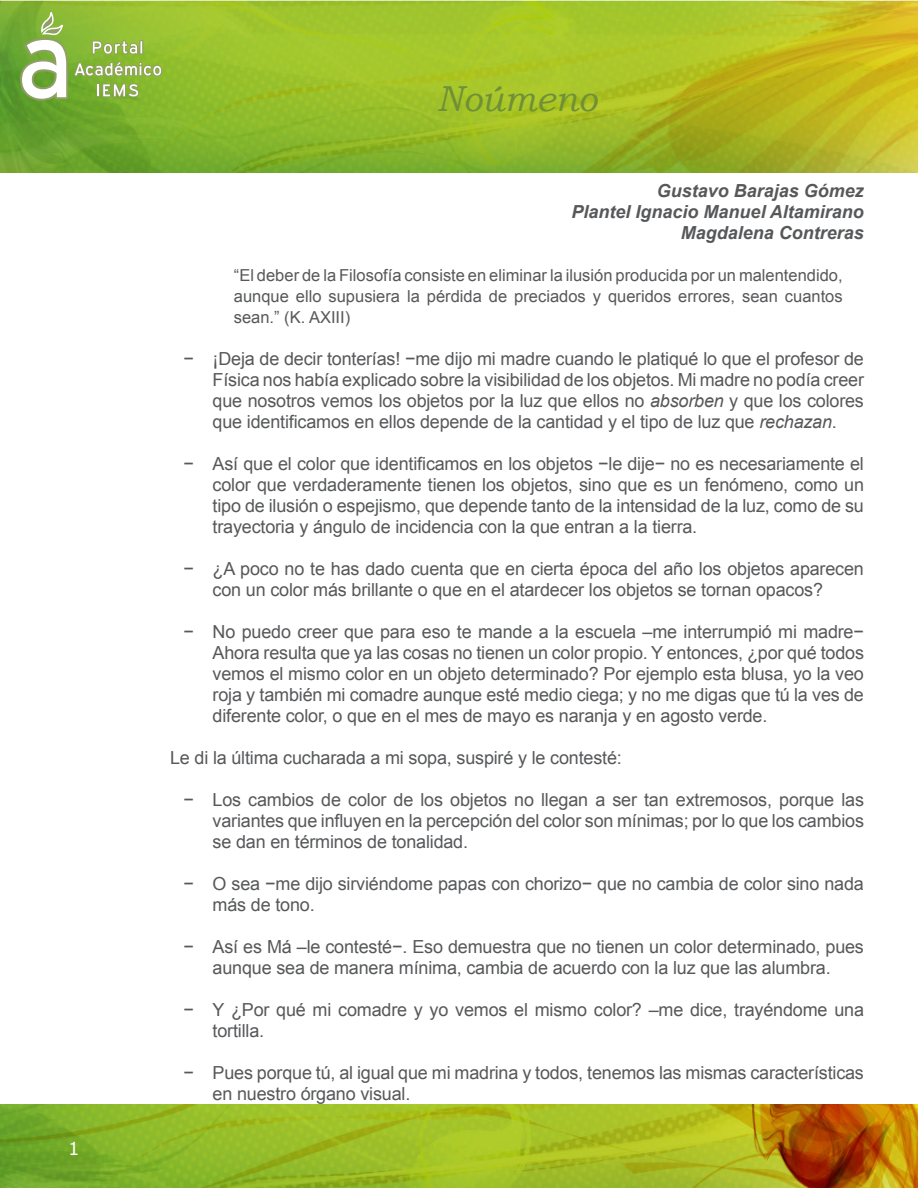
<style>
.page{position:relative;width:918px;height:1188px;background:#fff}
.page>*{position:absolute;margin:0;border:0;box-sizing:border-box;transform-origin:0 0}
.Título_1{font:italic 36px "Bookman Old Style";color:#6f9037}
.Viñeta_normal_copia{font:18px/21px "Arial";letter-spacing:-.01em;color:#57585a;text-align:justify}
.t1{font:italic 700 18px "Arial";color:#57585a}
.t2{font:18px "Verdana";color:#fff}
.t3{font:16.5px/21px "Arial";color:#57585a;text-align:justify}
.s1{font-style:italic}
</style>
<div class="page">
<img style="left:0;top:1104px;width:918px;height:84px">
<img style="left:0;top:0;width:918px;height:172px">
<svg style="left:92px;top:40px;width:51px;height:15px"></svg>
<svg style="left:74px;top:61px;width:88px;height:16px"></svg>
<svg style="left:96px;top:83px;width:4px;height:14px"></svg>
<svg style="left:97px;top:83px;width:42px;height:14px"></svg>
<svg style="left:20px;top:11px;width:48px;height:90px"></svg>
<p class="t2" style="left:68px;top:1136px;width:13px">1</p>
<p class="Título_1" style="left:437px;top:74px;width:162px">Noúmeno</p>
<p class="t1" style="left:657px;top:178px;width:209px">Gustavo Barajas Gómez</p>
<p class="t1" style="left:572px;top:199px;width:294px">Plantel Ignacio Manuel Altamirano</p>
<p class="t1" style="left:681px;top:220px;width:185px">Magdalena Contreras</p>
<p class="t3" style="left:234px;top:265px;width:610px">“El deber de la Filosofía consiste en eliminar la ilusión producida por un malentendido, aunque ello supusiera la pérdida de preciados y queridos errores, sean cuantos sean.” (K. AXIII)</p>
<p class="Viñeta_normal_copia" style="left:213px;top:348px;width:653px;text-indent:-29px">− ¡Deja de decir tonterías! −me dijo mi madre cuando le platiqué lo que el profesor de Física nos había explicado sobre la visibilidad de los objetos. Mi madre no podía creer que nosotros vemos los objetos por la luz que ellos no <span class="s1">absorben</span> y que los colores que identificamos en ellos depende de la cantidad y el tipo de luz que <span class="s1">rechazan</span>.</p>
<p class="Viñeta_normal_copia" style="left:213px;top:453px;width:653px;text-indent:-29px">− Así que el color que identificamos en los objetos −le dije− no es necesariamente el color que verdaderamente tienen los objetos, sino que es un fenómeno, como un tipo de ilusión o espejismo, que depende tanto de la intensidad de la luz, como de su trayectoria y ángulo de incidencia con la que entran a la tierra.</p>
<p class="Viñeta_normal_copia" style="left:213px;top:558px;width:653px;text-indent:-29px">− ¿A poco no te has dado cuenta que en cierta época del año los objetos aparecen con un color más brillante o que en el atardecer los objetos se tornan opacos?</p>
<p class="Viñeta_normal_copia" style="left:213px;top:621px;width:653px;text-indent:-29px">− No puedo creer que para eso te mande a la escuela –me interrumpió mi madre− Ahora resulta que ya las cosas no tienen un color propio. Y entonces, ¿por qué todos vemos el mismo color en un objeto determinado? Por ejemplo esta blusa, yo la veo roja y también mi comadre aunque esté medio ciega; y no me digas que tú la ves de diferente color, o que en el mes de mayo es naranja y en agosto verde.</p>
<p class="Viñeta_normal_copia" style="left:170px;top:747px;width:453px">Le di la última cucharada a mi sopa, suspiré y le contesté:</p>
<p class="Viñeta_normal_copia" style="left:213px;top:789px;width:653px;text-indent:-29px">− Los cambios de color de los objetos no llegan a ser tan extremosos, porque las variantes que influyen en la percepción del color son mínimas; por lo que los cambios se dan en términos de tonalidad.</p>
<p class="Viñeta_normal_copia" style="left:213px;top:873px;width:653px;text-indent:-29px">− O sea −me dijo sirviéndome papas con chorizo− que no cambia de color sino nada más de tono.</p>
<p class="Viñeta_normal_copia" style="left:184px;top:936px;width:682px;text-align:center">− Así es Má –le contesté−. Eso demuestra que no tienen un color determinado, pues aunque sea de manera mínima, cambia de acuerdo con la luz que las alumbra.</p>
<p class="Viñeta_normal_copia" style="left:213px;top:999px;width:653px;text-indent:-29px">− Y ¿Por qué mi comadre y yo vemos el mismo color? –me dice, trayéndome una tortilla.</p>
<p class="Viñeta_normal_copia" style="left:213px;top:1062px;width:653px;text-indent:-29px">− Pues porque tú, al igual que mi madrina y todos, tenemos las mismas características en nuestro órgano visual.</p>
</div>
